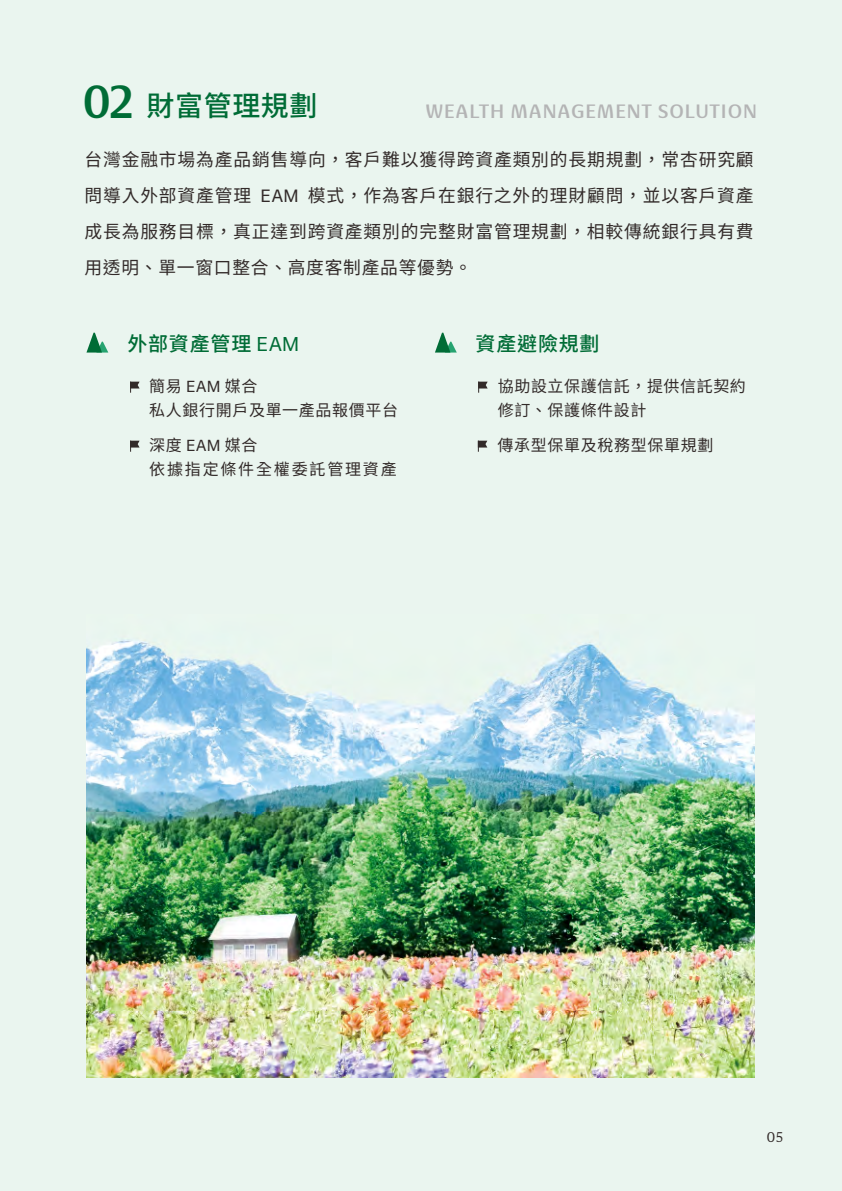
<style>
.page{position:relative;width:842px;height:1191px;background:#eaf5ef}
.page>*{position:absolute;margin:0;border:0;box-sizing:border-box;transform-origin:0 0}
.t1{font:500 28px "Source Han Sans TW";letter-spacing:.02em;color:#006c36}
.t2{font:500 20px "Basel Neue";letter-spacing:.02em;color:#b4b4b5}
.t3{font:500 20px "Source Han Sans TW";letter-spacing:.04em;color:#006c36}
.t4{font:17.8px/36px "Source Han Sans TW";letter-spacing:.05em;color:#322a29;text-align:justify}
.t5{font:16px/24px "Source Han Sans TW";letter-spacing:.04em;color:#322a29}
.t6{font:16px/24px "Source Han Sans TW";letter-spacing:.115em;color:#322a29}
.t7{font:14.6px "Basel Neue";color:#322a29}
.s1{font-family:"Basel Neue";font-size:48px}
.s2{font-family:"Forma DJR Micro"}
.s3{font-family:"Forma DJR Micro";font-weight:400}
</style>
<div class="page">
<img style="left:86px;top:639px;width:668px;height:438px">
<svg style="left:130px;top:441px;width:10px;height:11px"></svg>
<svg style="left:130px;top:381px;width:10px;height:12px"></svg>
<svg style="left:478px;top:441px;width:9px;height:11px"></svg>
<svg style="left:478px;top:381px;width:10px;height:12px"></svg>
<svg style="left:86px;top:333px;width:22px;height:19px"></svg>
<svg style="left:435px;top:333px;width:22px;height:19px"></svg>
<h1 class="t1" style="left:82px;top:90px;width:237px"><span class="s1">02</span> 財富管理規劃</h1>
<p class="t2" style="left:425px;top:99px;width:334px">WEALTH MANAGEMENT SOLUTION</p>
<p class="t4" style="left:84px;top:142px;width:671px">台灣金融市場為產品銷售導向，客戶難以獲得跨資產類別的長期規劃，常杏研究顧問導入外部資產管理 <span class="s2">EAM</span> 模式，作為客戶在銀行之外的理財顧問，並以客戶資產成長為服務目標，真正達到跨資產類別的完整財富管理規劃，相較傳統銀行具有費用透明、單一窗口整合、高度客制產品等優勢。</p>
<p class="t3" style="left:127px;top:332px;width:173px">外部資產管理 <span class="s3">EAM</span></p>
<p class="t3" style="left:476px;top:332px;width:125px">資產避險規劃</p>
<p class="t5" style="left:149px;top:374px;width:250px">簡易 <span class="s2">EAM</span> 媒合<br>私人銀行開戶及單一產品報價平台</p>
<p class="t5" style="left:498px;top:374px;width:250px">協助設立保護信託，提供信託契約修訂、保護條件設計</p>
<p class="t6" style="left:149px;top:434px;width:249px">深度 <span class="s2">EAM</span> 媒合<br>依據指定條件全權委託管理資產</p>
<p class="t5" style="left:498px;top:434px;width:217px">傳承型保單及稅務型保單規劃</p>
<p class="t7" style="left:767px;top:1128px;width:18px">05</p>
</div>
